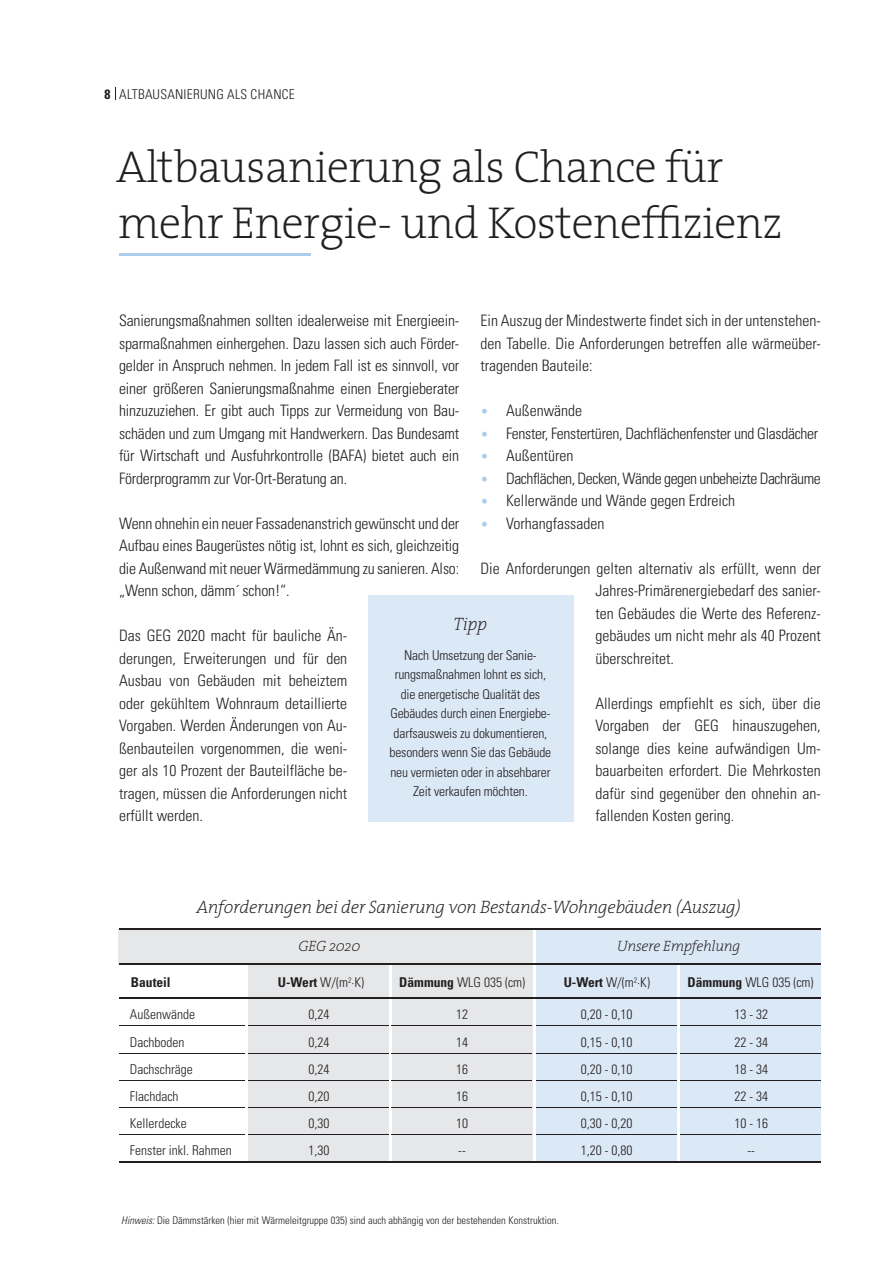
<style>
.page{position:relative;width:893px;height:1263px;background:#fff}
.page>*{position:absolute;margin:0;border:0;box-sizing:border-box;transform-origin:0 0}
.t1{font:200 45px/55.5px "The Serif";letter-spacing:-.015em;color:#231f20}
.t2{font:italic 200 18px "The Serif";letter-spacing:-.02em;color:#231f20}
.t3{font:300 condensed 15.75px/22.5px "Univers";color:#231f20;text-align:justify}
.t4{font:300 condensed 15.75px "Univers";letter-spacing:-.02em;color:#231f20}
.t5{font:300 condensed 15.75px "Univers";letter-spacing:-.03em;color:#231f20}
.t6{font:italic 200 15px "The Serif";letter-spacing:-.02em;color:#231f20}
.t7{font:300 condensed 13.5px/27.2px "Univers";letter-spacing:-.01em;color:#231f20;text-align:justify}
.t8{font:300 condensed 13.5px "Univers";letter-spacing:.025em;color:#231f20}
.t9{font:700 condensed 13.5px "Univers";color:#231f20}
.t10{font:300 condensed 10.5px "Univers";color:#231f20}
.s1{font-weight:700}
.s2{font-size:13.5px;color:#accdec}
.s3{font-style:italic}
</style>
<div class="page">
<hr style="left:119px;top:253px;width:192px;height:2px;background:#accdec">
<div style="left:369px;top:595px;width:205px;height:226px;background:#dbe8f6"></div>
<div style="left:249px;top:964px;width:140px;height:198px;background:#e6e7e8"></div>
<div style="left:393px;top:963px;width:140px;height:199px;background:#e6e7e8"></div>
<div style="left:680px;top:964px;width:141px;height:198px;background:#dbe8f6"></div>
<div style="left:536px;top:964px;width:141px;height:198px;background:#dbe8f6"></div>
<div style="left:536px;top:929px;width:285px;height:34px;background:#dbe8f6"></div>
<div style="left:118px;top:929px;width:415px;height:34px;background:#e6e7e8"></div>
<hr style="left:119px;top:1135px;width:126px;height:1px;background:#231f20">
<hr style="left:119px;top:1025px;width:126px;height:1px;background:#231f20">
<hr style="left:119px;top:1054px;width:126px;height:1px;background:#231f20">
<hr style="left:119px;top:1080px;width:126px;height:1px;background:#231f20">
<hr style="left:119px;top:1107px;width:126px;height:1px;background:#231f20">
<hr style="left:119px;top:1162px;width:702px;height:1px;background:#231f20">
<hr style="left:248px;top:1135px;width:140px;height:1px;background:#231f20">
<hr style="left:248px;top:1025px;width:140px;height:1px;background:#231f20">
<hr style="left:248px;top:1054px;width:140px;height:1px;background:#231f20">
<hr style="left:248px;top:1080px;width:140px;height:1px;background:#231f20">
<hr style="left:248px;top:1107px;width:140px;height:1px;background:#231f20">
<hr style="left:391px;top:1135px;width:140px;height:1px;background:#231f20">
<hr style="left:391px;top:1025px;width:140px;height:1px;background:#231f20">
<hr style="left:391px;top:1054px;width:140px;height:1px;background:#231f20">
<hr style="left:391px;top:1080px;width:140px;height:1px;background:#231f20">
<hr style="left:391px;top:1107px;width:140px;height:1px;background:#231f20">
<hr style="left:119px;top:998px;width:702px;height:1px;background:#231f20">
<hr style="left:536px;top:1135px;width:140px;height:1px;background:#231f20">
<hr style="left:536px;top:1025px;width:140px;height:1px;background:#231f20">
<hr style="left:536px;top:1054px;width:140px;height:1px;background:#231f20">
<hr style="left:536px;top:1080px;width:140px;height:1px;background:#231f20">
<hr style="left:536px;top:1107px;width:140px;height:1px;background:#231f20">
<hr style="left:680px;top:1135px;width:141px;height:1px;background:#231f20">
<hr style="left:680px;top:1025px;width:141px;height:1px;background:#231f20">
<hr style="left:680px;top:1054px;width:141px;height:1px;background:#231f20">
<hr style="left:680px;top:1080px;width:141px;height:1px;background:#231f20">
<hr style="left:680px;top:1107px;width:141px;height:1px;background:#231f20">
<hr style="left:119px;top:963px;width:702px;height:1px;background:#231f20">
<hr style="left:119px;top:928px;width:702px;height:1px;background:#231f20">
<svg style="left:115px;top:87px;width:1px;height:13px"></svg>
<p class="t8" style="left:105px;top:89px;width:192px"><span class="s1">8</span> ALTBAUSANIERUNG ALS CHANCE</p>
<h1 class="t1" style="left:116px;top:141px;width:668px">Altbausanierung als Chance für mehr Energie- und Kosteneffizienz</h1>
<p class="t3" style="left:119px;top:311px;width:342px">Sanierungsmaßnahmen sollten idealerweise mit Energieein&shy;sparmaßnahmen einhergehen. Dazu lassen sich auch Förder&shy;gelder in Anspruch nehmen. In jedem Fall ist es sinnvoll, vor einer größeren Sanierungsmaßnahme einen Energieberater hinzuzuziehen. Er gibt auch Tipps zur Vermeidung von Bau&shy;schäden und zum Umgang mit Handwerkern. Das Bundesamt für Wirtschaft und Ausfuhrkontrolle (BAFA) bietet auch ein Förderprogramm zur Vor-Ort-Beratung an.</p>
<p class="t3" style="left:119px;top:514px;width:342px">Wenn ohnehin ein neuer Fassadenanstrich gewünscht und der Aufbau eines Baugerüstes nötig ist, lohnt es sich, gleichzeitig die Außenwand mit neuer Wärmedämmung zu sanieren. Also: „Wenn schon, dämm´ schon!“.</p>
<p class="t3" style="left:119px;top:626px;width:230px">Das GEG 2020 macht für bauliche Än&shy;derungen, Erweiterungen und für den Ausbau von Gebäuden mit beheiztem oder gekühltem Wohnraum detaillierte Vorgaben. Werden Änderungen von Au&shy;ßenbauteilen vorgenommen, die weni&shy;ger als 10 Prozent der Bauteilfläche be&shy;tragen, müssen die Anforderungen nicht erfüllt werden.</p>
<p class="t3" style="left:480px;top:311px;width:342px">Ein Auszug der Mindestwerte findet sich in der untenstehen&shy;den Tabelle. Die Anforderungen betreffen alle wärmeüber&shy;tragenden Bauteile:</p>
<p class="t3" style="left:480px;top:401px;width:103px"><span class="s2">•</span> Außenwände</p>
<p class="t4" style="left:480px;top:427px;width:339px"><span class="s2">•</span> Fenster, Fenstertüren, Dachflächenfenster und Glasdächer</p>
<p class="t3" style="left:480px;top:446px;width:94px"><span class="s2">•</span> Außentüren</p>
<p class="t5" style="left:480px;top:472px;width:342px"><span class="s2">•</span> Dachflächen, Decken, Wände gegen unbeheizte Dachräume</p>
<p class="t3" style="left:480px;top:491px;width:256px"><span class="s2">•</span> Kellerwände und Wände gegen Erdreich</p>
<p class="t3" style="left:480px;top:514px;width:125px"><span class="s2">•</span> Vorhangfassaden</p>
<p class="t3" style="left:595px;top:559px;width:227px;text-indent:-115px">Die Anforderungen gelten alternativ als erfüllt, wenn der Jahres-Primärenergiebedarf des sanier&shy;ten Gebäudes die Werte des Referenz&shy;gebäudes um nicht mehr als 40 Prozent überschreitet.</p>
<p class="t3" style="left:595px;top:694px;width:227px">Allerdings empfiehlt es sich, über die Vorgaben der GEG hinauszugehen, solange dies keine aufwändigen Um&shy;bauarbeiten erfordert. Die Mehrkosten dafür sind gegenüber den ohnehin an&shy;fallenden Kosten gering.</p>
<p class="t2" style="left:453px;top:614px;width:35px">Tipp</p>
<p class="t7" style="left:389px;top:646px;width:163px;line-height:19.5px;text-align:center">Nach Umsetzung der Sanie&shy;rungsmaßnahmen lohnt es sich, die energetische Qualität des<br>Gebäudes durch einen Energiebe&shy;darfsausweis zu dokumentieren, besonders wenn Sie das Gebäude neu vermieten oder in absehbarer<br>Zeit verkaufen möchten.</p>
<p class="t2" style="left:197px;top:898px;width:546px">Anforderungen bei der Sanierung von Bestands-Wohngebäuden (Auszug)</p>
<p class="t6" style="left:299px;top:939px;width:63px">GEG 2020</p>
<p class="t6" style="left:617px;top:939px;width:125px">Unsere Empfehlung</p>
<p class="t7" style="left:278px;top:970px;width:88px"><span class="s1">U-Wert</span> W/(m<sup>2</sup>·K)</p>
<p class="t7" style="left:399px;top:970px;width:127px"><span class="s1">Dämmung</span> WLG 035 (cm)</p>
<p class="t7" style="left:564px;top:970px;width:88px"><span class="s1">U-Wert</span> W/(m<sup>2</sup>·K)</p>
<p class="t9" style="left:131px;top:977px;width:41px">Bauteil</p>
<p class="t7" style="left:687px;top:970px;width:127px"><span class="s1">Dämmung</span> WLG 035 (cm)</p>
<p class="t7" style="left:581px;top:1002px;width:53px">0,20 - 0,10<br>0,15 - 0,10<br>0,20 - 0,10<br>0,15 - 0,10<br>0,30 - 0,20<br>1,20 - 0,80</p>
<p class="t7" style="left:734px;top:1002px;width:35px;text-align:center">13 - 32<br>22 - 34<br>18 - 34<br>22 - 34<br>10 - 16 --</p>
<p class="t7" style="left:130px;top:1002px;width:103px;text-align:left">Außenwände<br>Dachboden<br>Dachschräge<br>Flachdach<br>Kellerdecke<br>Fenster inkl. Rahmen</p>
<p class="t7" style="left:308px;top:1002px;width:22px">0,24<br>0,24<br>0,24<br>0,20<br>0,30<br>1,30</p>
<p class="t7" style="left:456px;top:1002px;width:13px">12<br>14<br>16<br>16<br>10 --</p>
<p class="t10" style="left:121px;top:1217px;width:439px"><span class="s3">Hinweis:</span> Die Dämmstärken (hier mit Wärmeleitgruppe 035) sind auch abhängig von der bestehenden Konstruktion.</p>
</div>
